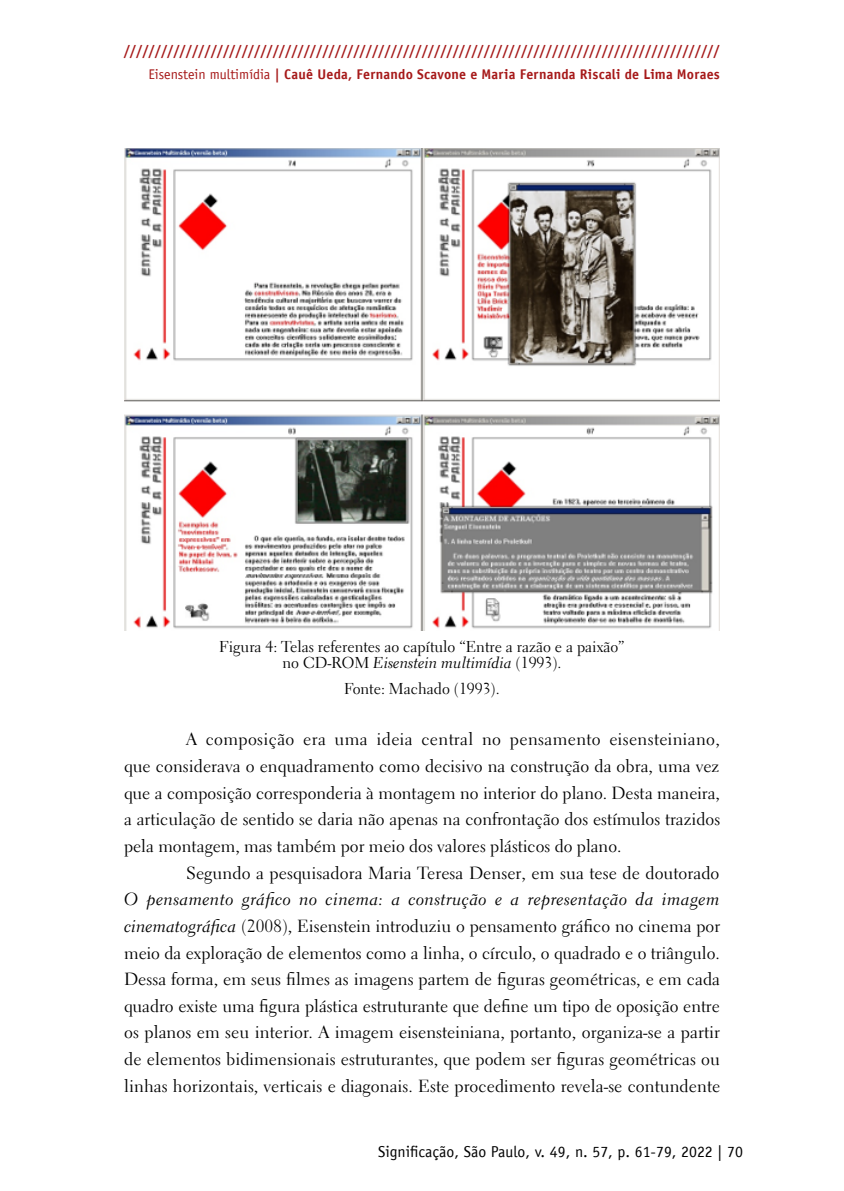
<style>
.page{position:relative;width:844px;height:1191px;background:#fff}
.page>*{position:absolute;margin:0;border:0;box-sizing:border-box;transform-origin:0 0}
.t1{font:17.5px/26.6px "Electra LT Std";letter-spacing:.005em;color:#000;text-align:justify}
.t2{font:17.5px "Electra LT Std Cursive";letter-spacing:.02em;color:#000}
.t3{font:15.75px "Electra LT Std";color:#000}
.t4{font:15.75px "Officina Sans LT";color:#000}
.t5{font:15.75px "Electra LT Std Cursive";color:#000}
.t6{font:700 14px "Officina Sans LT";letter-spacing:.015em;color:#a61919}
.s1{font-weight:400}
.s2{font-family:"Electra LT Std"}
.s3{font-family:"Electra LT Std Cursive"}
</style>
<div class="page">
<img style="left:124px;top:149px;width:595px;height:481px">
<p class="t6" style="left:124px;top:41px;width:597px">////////////////////////////////////////////////////////////////////////////////////////////////</p>
<p class="t6" style="left:148px;top:66px;width:573px"><span class="s1">Eisenstein multimídia</span> | Cauê Ueda, Fernando Scavone e Maria Fernanda Riscali de Lima Moraes</p>
<p class="t3" style="left:219px;top:637px;width:407px">Figura 4: Telas referentes ao capítulo “Entre a razão e a paixão”</p>
<p class="t5" style="left:282px;top:653px;width:280px"><span class="s2">no CD-ROM</span> Eisenstein multimídia <span class="s2">(1993).</span></p>
<p class="t3" style="left:344px;top:679px;width:157px">Fonte: Machado (1993).</p>
<p class="t1" style="left:124px;top:726px;width:597px;text-indent:62px">A composição era uma ideia central no pensamento eisensteiniano, que considerava o enquadramento como decisivo na construção da obra, uma vez que a composição corresponderia à montagem no interior do plano. Desta maneira, a articulação de sentido se daria não apenas na confrontação dos estímulos trazidos pela montagem, mas também por meio dos valores plásticos do plano.</p>
<p class="t1" style="left:186px;top:859px;width:534px">Segundo a pesquisadora Maria Teresa Denser, em sua tese de doutorado</p>
<p class="t2" style="left:124px;top:888px;width:596px">O pensamento gráfico no cinema: a construção e a representação da imagem</p>
<p class="t1" style="left:124px;top:912px;width:597px"><span class="s3">cinematográfica</span> (2008), Eisenstein introduziu o pensamento gráfico no cinema por meio da exploração de elementos como a linha, o círculo, o quadrado e o triângulo.<br>Dessa forma, em seus filmes as imagens partem de figuras geométricas, e em cada quadro existe uma figura plástica estruturante que define um tipo de oposição entre os planos em seu interior. A imagem eisensteiniana, portanto, organiza-se a partir de elementos bidimensionais estruturantes, que podem ser figuras geométricas ou linhas horizontais, verticais e diagonais. Este procedimento revela-se contundente</p>
<p class="t4" style="left:378px;top:1142px;width:366px">Significação, São Paulo, v. 49, n. 57, p. 61-79, 2022 | 70</p>
</div>
